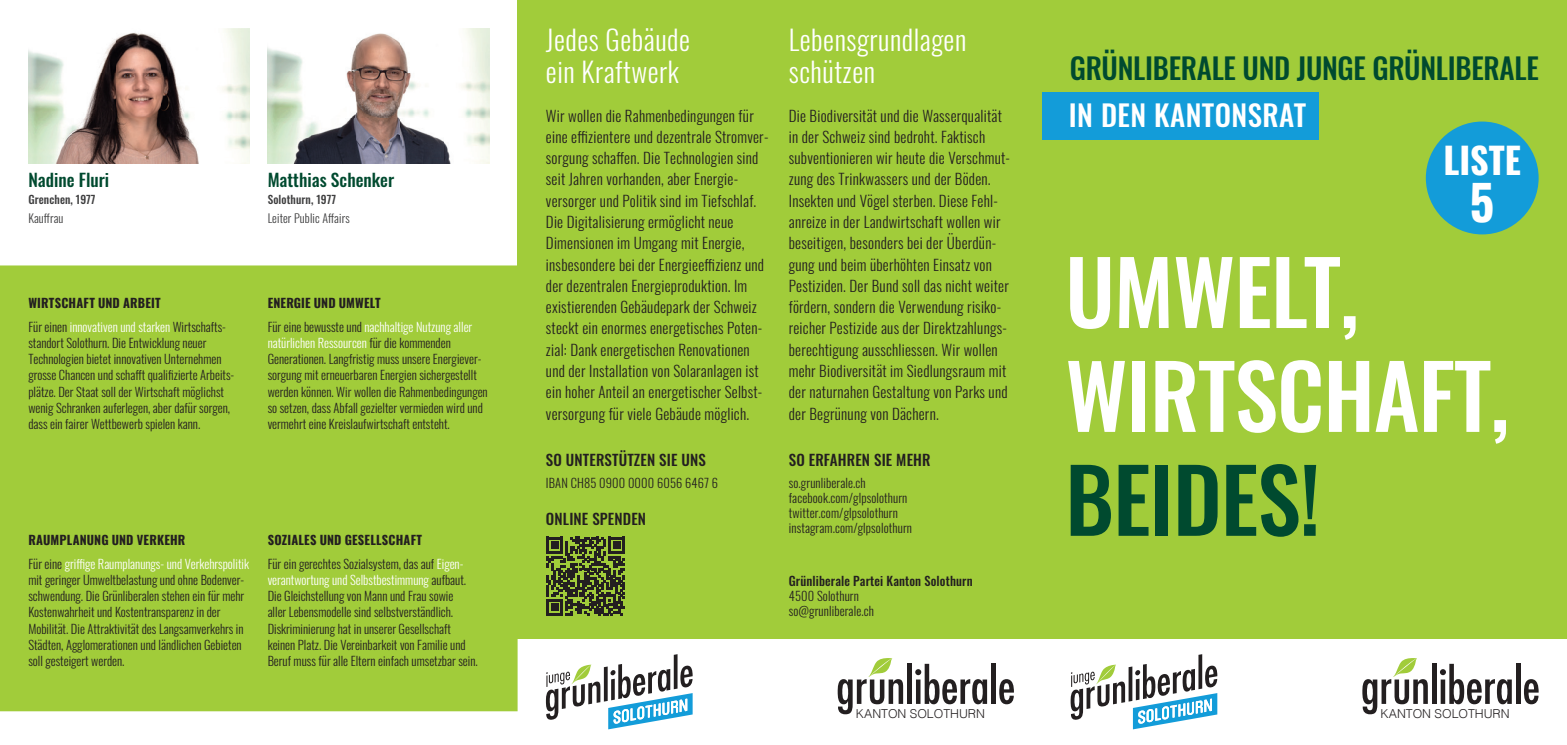
<style>
.page{position:relative;width:1567px;height:745px;background:#fff}
.page>*{position:absolute;margin:0;border:0;box-sizing:border-box;transform-origin:0 0}
.t1{font:500 87.5px/103.8px "Oswald";letter-spacing:-.01em;color:#fff}
.t2{font:500 87.5px "Oswald";letter-spacing:-.01em;color:#004a2f}
.t3{font:700 48.12px "Oswald";color:#fff}
.t4{font:700 36px "Oswald";color:#fff}
.t5{font:500 29px "Oswald";letter-spacing:-.01em;color:#004a2f}
.t6{font:500 29px "Oswald";letter-spacing:.015em;color:#fff}
.t7{font:300 27.5px/31.9px "Oswald";letter-spacing:.02em;color:#fff}
.t8{font:500 17.5px "Oswald";color:#004a2f}
.t9{font:300 15px/21.2px "Oswald";letter-spacing:.015em;color:#231f20}
.t10{font:500 15px "Oswald";letter-spacing:.01em;color:#231f20}
.t11{font:300 12.5px/16.2px "Oswald";color:#231f20}
.t12{font:300 12.5px/23.4px "Oswald";color:#fff}
.t13{font:500 12.5px "Oswald";letter-spacing:.01em;color:#231f20}
.t14{font:300 12.25px "Helvetica";color:#231f20}
.t15{font:300 11.88px "Oswald";letter-spacing:.01em;color:#3e3e3f}
.t16{font:500 11.25px "Oswald";letter-spacing:.01em;color:#3e3e3f}
.s1{font-weight:700;color:#231f20}
.s2{color:#231f20}
.s3{color:#fff}
.s4{font-weight:700}
</style>
<div class="page">
<div style="left:517px;top:0;width:525px;height:638px;background:#a1cc3a"></div>
<svg style="left:546px;top:536px;width:79px;height:79px"></svg>
<div style="left:1042px;top:0;width:524px;height:638px;background:#a1cc3a"></div>
<div style="left:1431px;top:663px;width:5px;height:40px;background:#231f20"></div>
<svg style="left:1440px;top:663px;width:71px;height:40px"></svg>
<div style="left:1515px;top:663px;width:5px;height:40px;background:#231f20"></div>
<svg style="left:1524px;top:679px;width:14px;height:24px"></svg>
<svg style="left:1362px;top:658px;width:65px;height:55px"></svg>
<svg style="left:1070px;top:654px;width:147px;height:74px"></svg>
<div style="left:1042px;top:92px;width:276px;height:47px;background:#139cd9"></div>
<div style="left:1425px;top:121px;width:113px;height:113px;background:#139cd9;border-radius:50%"></div>
<hr style="left:907px;top:663px;width:4px;height:40px;background:#231f20">
<svg style="left:915px;top:663px;width:72px;height:40px"></svg>
<hr style="left:991px;top:663px;width:4px;height:40px;background:#231f20">
<svg style="left:999px;top:679px;width:14px;height:24px"></svg>
<svg style="left:837px;top:658px;width:66px;height:55px"></svg>
<svg style="left:546px;top:654px;width:146px;height:74px"></svg>
<img style="left:28px;top:29px;width:222px;height:134px">
<img style="left:268px;top:28px;width:221px;height:135px">
<div style="left:0;top:265px;width:517px;height:445px;background:#a1cc3a"></div>
<h3 class="t8" style="left:28px;top:170px;width:82px">Nadine Fluri</h3>
<p class="t16" style="left:28px;top:193px;width:69px">Grenchen, 1977</p>
<p class="t15" style="left:28px;top:207px;width:37px">Kauffrau</p>
<p class="t12" style="left:28px;top:290px;width:199px"><span class="s1">WIRTSCHAFT UND ARBEIT<br></span><span class="s2">Für einen</span> innovativen und starken <span class="s2">Wirtschafts -</span></p>
<p class="t11" style="left:28px;top:333px;width:207px">stand ort Solothurn. Die Entwicklung neuer Technologien bietet innovativen Unternehmen grosse Chancen und schafft qualifizierte Arbeits&shy;plätze. Der Staat soll der Wirtschaft möglichst wenig Schranken auferlegen, aber dafür sorgen, dass ein fairer Wettbewerb spielen kann.</p>
<h3 class="t8" style="left:268px;top:170px;width:128px">Matthias Schenker</h3>
<p class="t16" style="left:268px;top:193px;width:70px">Solothurn, 1977</p>
<p class="t15" style="left:268px;top:207px;width:83px">Leiter Public Affairs</p>
<p class="t12" style="left:268px;top:290px;width:206px"><span class="s1">ENERGIE UND UMWELT<br></span><span class="s2">Für eine bewusste und</span> nachhaltige Nutzung aller</p>
<p class="t11" style="left:268px;top:333px;width:221px"><span class="s3">natürlichen Ressourcen</span> für die kommenden Generationen. Langfristig muss unsere Energie ver&shy;sorgung mit erneuerbaren Energien sichergestellt werden können. Wir wollen die Rahmenbedingungen so setzen, dass Abfall gezielter vermieden wird und vermehrt eine Kreislaufwirtschaft entsteht.</p>
<p class="t12" style="left:28px;top:526px;width:222px"><span class="s1">RAUMPLANUNG UND VERKEHR<br></span><span class="s2">Für eine</span> griffige Raumplanungs- und Verkehrspolitik</p>
<p class="t11" style="left:28px;top:570px;width:217px">mit geringer Umweltbelastung und ohne Bodenver&shy;schwendung. Die Grünliberalen stehen ein für mehr Kostenwahrheit und Kostentransparenz in der Mobilität. Die Attraktivität des Langsamverkehrs in Städten, Agglomerationen und ländlichen Gebieten soll gesteigert werden.</p>
<p class="t11" style="left:268px;top:526px;width:197px;line-height:23.4px"><span class="s4">SOZIALES UND GESELLSCHAFT<br></span>Für ein gerechtes Sozialsystem, das auf <span class="s3">Eigen-</span></p>
<p class="t11" style="left:268px;top:570px;width:212px"><span class="s3">verantwortung und Selbstbestimmung</span> aufbaut.<br>Die Gleichstellung von Mann und Frau sowie<br>aller Lebensmodelle sind selbstverständlich.<br>Diskriminierung hat in unserer Gesellschaft keinen Platz. Die Vereinbarkeit von Familie und Beruf muss für alle Eltern einfach umsetzbar sein.</p>
<h3 class="t7" style="left:546px;top:20px;width:145px">Jedes Gebäude ein Kraftwerk</h3>
<p class="t9" style="left:546px;top:103px;width:224px">Wir wollen die Rahmenbedingungen für eine effizientere und dezentrale Stromver&shy;sorgung schaffen. Die Technologien sind seit Jahren vorhanden, aber Energie&shy;versorger und Politik sind im Tiefschlaf.<br>Die Digitalisierung ermöglicht neue Dimensionen im Umgang mit Energie, insbesondere bei der Energieeffizienz und der dezentralen Energieproduktion. Im existierenden Gebäudepark der Schweiz steckt ein enormes energetisches Poten&shy;zial: Dank energetischen Renovationen und der Installation von Solaranlagen ist ein hoher Anteil an energetischer Selbst&shy;versorgung für viele Gebäude möglich.</p>
<p class="t10" style="left:546px;top:452px;width:161px">SO UNTERSTÜTZEN SIE UNS</p>
<p class="t11" style="left:546px;top:473px;width:174px">IBAN CH85 0900 0000 6056 6467 6</p>
<p class="t10" style="left:546px;top:510px;width:102px">ONLINE SPENDEN</p>
<h3 class="t7" style="left:788px;top:20px;width:179px">Lebensgrundlagen schützen</h3>
<p class="t9" style="left:788px;top:103px;width:223px">Die Biodiversität und die Wasserqualität in der Schweiz sind bedroht. Faktisch subventionieren wir heute die Verschmut&shy;zung des Trinkwassers und der Böden.<br>Insekten und Vögel sterben. Diese Fehl&shy;anreize in der Landwirtschaft wollen wir beseitigen, besonders bei der Überdün&shy;gung und beim überhöhten Einsatz von Pestiziden. Der Bund soll das nicht weiter fördern, sondern die Verwendung risiko&shy;reicher Pestizide aus der Direktzahlungs&shy;berechtigung ausschliessen. Wir wollen mehr Biodiversität im Siedlungsraum mit der naturnahen Gestaltung von Parks und der Begrünung von Dächern.</p>
<p class="t10" style="left:788px;top:452px;width:143px">SO ERFAHREN SIE MEHR</p>
<p class="t11" style="left:788px;top:474px;width:125px;line-height:15px">so.grunliberale.ch facebook.com/glpsolothurn twitter.com/glpsolothurn instagram.com/glpsolothurn</p>
<p class="t13" style="left:788px;top:574px;width:185px">Grünliberale Partei Kanton Solothurn</p>
<p class="t11" style="left:788px;top:586px;width:87px;line-height:15px">4500 Solothurn so@grunliberale.ch</p>
<p class="t14" style="left:855px;top:703px;width:131px">KANTON SOLOTHURN</p>
<h3 class="t5" style="left:1069px;top:53px;width:470px">GRÜNLIBERALE UND JUNGE GRÜNLIBERALE</h3>
<h3 class="t6" style="left:1068px;top:100px;width:239px">IN DEN KANTONSRAT</h3>
<h3 class="t4" style="left:1443px;top:142px;width:79px">LISTE</h3>
<h2 class="t3" style="left:1469px;top:177px;width:26px">5</h2>
<h1 class="t1" style="left:1065px;top:246px;width:445px">UMWELT,<br>WIRTSCHAFT,</h1>
<h1 class="t2" style="left:1065px;top:454px;width:256px">BEIDES!</h1>
<p class="t14" style="left:1380px;top:703px;width:131px">KANTON SOLOTHURN</p>
</div>
